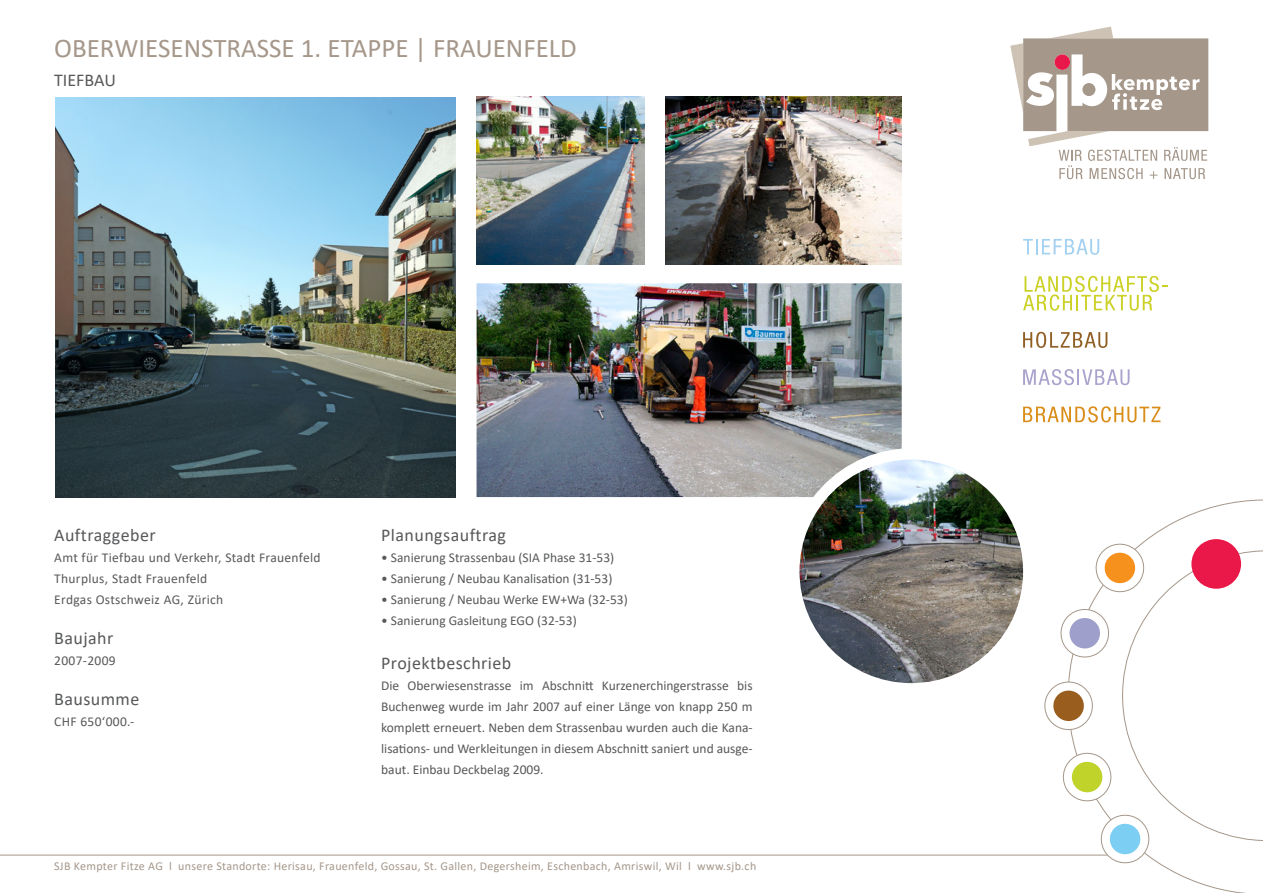
<style>
.page{position:relative;width:1263px;height:893px;background:#fff}
.page>*{position:absolute;margin:0;border:0;box-sizing:border-box;transform-origin:0 0}
.t1{font:27px "Calibri";color:#a5978a}
.t2{font:18px "Calibri";letter-spacing:.025em;color:#57585a}
.t3{font:18px "Calibri";color:#57585a}
.t4{font:13.5px/21px "Calibri";color:#57585a;text-align:justify}
.t5{font:13.5px/21px "Calibri";letter-spacing:.025em;color:#57585a}
.t6{font:12px "Calibri";letter-spacing:.025em;color:#a5978a}
</style>
<div class="page">
<svg style="left:1010px;top:27px;width:198px;height:152px"></svg>
<div style="left:1054px;top:54px;width:16px;height:16px;background:#e9184b;border-radius:50%"></div>
<svg style="left:1147px;top:499px;width:116px;height:394px"></svg>
<svg style="left:1041px;top:539px;width:222px;height:328px"></svg>
<svg style="left:1023px;top:239px;width:76px;height:16px"></svg>
<svg style="left:1023px;top:276px;width:145px;height:35px"></svg>
<svg style="left:1023px;top:332px;width:84px;height:16px"></svg>
<svg style="left:1023px;top:369px;width:106px;height:16px"></svg>
<svg style="left:1023px;top:406px;width:137px;height:16px"></svg>
<hr style="left:0;top:855px;width:1107px;height:1px;background:#a5978a">
<img style="left:477px;top:283px;width:425px;height:214px">
<img style="left:477px;top:97px;width:167px;height:168px">
<img style="left:799px;top:460px;width:224px;height:223px;border-radius:111px">
<img style="left:56px;top:98px;width:399px;height:399px">
<img style="left:665px;top:97px;width:237px;height:168px">
<h1 class="t1" style="left:54px;top:30px;width:524px">OBERWIESENSTRASSE 1. ETAPPE | FRAUENFELD</h1>
<h2 class="t3" style="left:54px;top:67px;width:63px">TIEFBAU</h2>
<h2 class="t2" style="left:54px;top:523px;width:103px">Auftraggeber</h2>
<p class="t5" style="left:54px;top:547px;width:268px">Amt für Tiefbau und Verkehr, Stadt Frauenfeld<br>Thurplus, Stadt Frauenfeld<br>Erdgas Ostschweiz AG, Zürich</p>
<h2 class="t2" style="left:54px;top:625px;width:61px">Baujahr</h2>
<p class="t5" style="left:54px;top:650px;width:63px">2007-2009</p>
<h2 class="t2" style="left:54px;top:686px;width:87px">Bausumme</h2>
<p class="t5" style="left:54px;top:710px;width:82px">CHF 650‘000.-</p>
<h2 class="t2" style="left:381px;top:523px;width:126px">Planungsauftrag</h2>
<p class="t4" style="left:381px;top:547px;width:235px">• Sanierung Strassenbau (SIA Phase 31-53)</p>
<p class="t4" style="left:381px;top:568px;width:233px">• Sanierung / Neubau Kanalisation (31-53)</p>
<p class="t4" style="left:381px;top:589px;width:248px">• Sanierung / Neubau Werke EW+Wa (32-53)</p>
<p class="t4" style="left:381px;top:610px;width:197px">• Sanierung Gasleitung EGO (32-53)</p>
<h2 class="t2" style="left:381px;top:650px;width:132px">Projektbeschrieb</h2>
<p class="t4" style="left:381px;top:674px;width:373px">Die Oberwiesenstrasse im Abschnitt Kurzenerchingerstrasse bis Buchenweg wurde im Jahr 2007 auf einer Länge von knapp 250 m komplett erneuert. Neben dem Strassenbau wurden auch die Kana&shy;lisations- und Werkleitungen in diesem Abschnitt saniert und ausge&shy;baut. Einbau Deckbelag 2009.</p>
<p class="t6" style="left:54px;top:857px;width:704px">SJB Kempter Fitze AG l unsere Standorte: Herisau, Frauenfeld, Gossau, St. Gallen, Degersheim, Eschenbach, Amriswil, Wil l www.sjb.ch</p>
</div>
